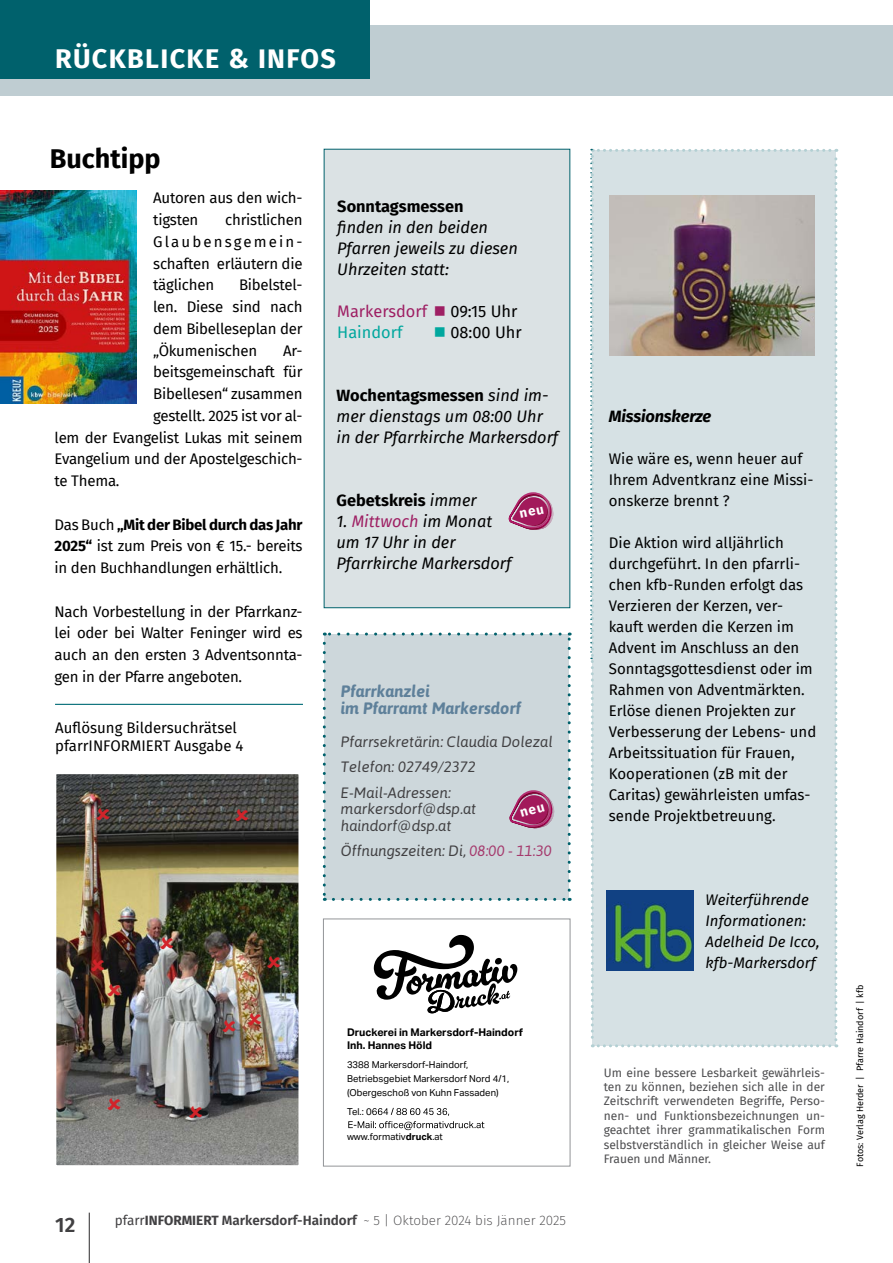
<style>
.page{position:relative;width:893px;height:1263px;background:#fff}
.page>*{position:absolute;margin:0;border:0;box-sizing:border-box;transform-origin:0 0}
.t1{font:700 27px "Fira Sans";letter-spacing:.05em;color:#fff}
.t2{font:700 27px "Fira Sans";color:#000}
.t3{font:600 20.85px "Fira Sans";color:#414042}
.t4{font:italic 700 16.5px/16.5px "Asap";color:#5e809a}
.t5{font:italic 700 16.5px "Fira Sans";letter-spacing:-.01em;color:#000}
.t6{font:italic 16.35px/21px "Fira Sans";color:#000}
.t7{font:700 16.35px "Fira Sans";color:#000}
.t8{font:16.35px/21px "Fira Sans";color:#9e1f63}
.t9{font:16.35px "Fira Sans";color:#000}
.t10{font:15px/21px "Fira Sans";letter-spacing:-.01em;color:#000}
.t11{font:italic 15px/25.5px "Asap";color:#414042}
.t12{font:italic 15px/21px "Fira Sans";color:#000}
.t13{font:200 13.5px "Fira Sans";color:#414042}
.t14{font:12px/14.4px "Fira Sans";color:#4d4d4f;text-align:justify}
.t15{font:700 10.65px/12.8px "Aktiv Grotesk";color:#000}
.t16{font:9.6px/13.8px "Aktiv Grotesk";color:#000}
.t17{font:9px "Fira Sans";color:#000}
.s1{font-weight:700}
.s2{color:#000}
.s3{color:#00a79e}
.s4{font-weight:700;font-style:normal}
.s5{font-weight:400;font-style:italic}
.s6{color:#9e1f63}
.s7{color:#a53a6d}
.s8{font-weight:400}
.s9{font-weight:600}
</style>
<div class="page">
<div style="left:0;top:26px;width:893px;height:70px;background:#bfcdd2"></div>
<hr style="left:89px;top:1212px;width:1px;height:51px;background:#414042">
<div style="left:324px;top:634px;width:245px;height:265px;background:#cdd7db"></div>
<svg style="left:323px;top:643px;width:3px;height:258px"></svg>
<svg style="left:333px;top:898px;width:237px;height:3px"></svg>
<svg style="left:568px;top:632px;width:3px;height:258px"></svg>
<svg style="left:324px;top:632px;width:236px;height:3px"></svg>
<div style="left:0;top:0;width:370px;height:78px;background:#00616c"></div>
<hr style="left:55px;top:704px;width:248px;height:1px;background:#006b76">
<img style="left:57px;top:775px;width:241px;height:390px">
<div style="left:52px;top:770px;width:251px;height:400px;border:4px solid #fff"></div>
<img style="left:0;top:190px;width:136px;height:214px">
<div style="left:324px;top:149px;width:246px;height:459px;background:#dbe2e4"></div>
<div style="left:590px;top:149px;width:247px;height:898px;background:#d6e1e4"></div>
<img style="left:610px;top:195px;width:204px;height:160px">
<img style="left:607px;top:891px;width:86px;height:79px">
<svg style="left:348px;top:1108px;width:136px;height:22px"></svg>
<svg style="left:374px;top:935px;width:144px;height:79px"></svg>
<div style="left:323px;top:918px;width:247px;height:248px;border:1px solid #939598"></div>
<svg style="left:223px;top:1020px;width:13px;height:12px"></svg>
<svg style="left:267px;top:955px;width:14px;height:13px"></svg>
<svg style="left:96px;top:807px;width:14px;height:13px"></svg>
<svg style="left:107px;top:1097px;width:14px;height:13px"></svg>
<svg style="left:189px;top:1106px;width:13px;height:12px"></svg>
<svg style="left:107px;top:983px;width:14px;height:13px"></svg>
<svg style="left:91px;top:959px;width:13px;height:12px"></svg>
<svg style="left:235px;top:808px;width:13px;height:13px"></svg>
<svg style="left:248px;top:1012px;width:13px;height:13px"></svg>
<svg style="left:160px;top:936px;width:13px;height:13px"></svg>
<svg style="left:509px;top:790px;width:46px;height:39px"></svg>
<svg style="left:508px;top:492px;width:46px;height:38px"></svg>
<h1 class="t1" style="left:55px;top:36px;width:282px">RÜCKBLICKE &amp; INFOS</h1>
<h1 class="t2" style="left:50px;top:136px;width:112px">Buchtipp</h1>
<p class="t10" style="left:153px;top:187px;width:151px;line-height:21.8px">Autoren aus den wich&shy;tigsten</p>
<p class="t10" style="left:153px;top:208px;width:151px;line-height:21.8px;text-align:justify;text-indent:72px">christlichen Glaubensgemein&shy;schaften erläutern die täglichen</p>
<p class="t10" style="left:153px;top:274px;width:151px;line-height:21.8px;text-align:justify;text-indent:86px">Bibelstel&shy;len. Diese sind nach dem Bibelleseplan der „Ökumenischen</p>
<p class="t10" style="left:283px;top:339px;width:21px">Ar-</p>
<p class="t10" style="left:153px;top:361px;width:151px">beitsgemeinschaft für</p>
<p class="t10" style="left:153px;top:383px;width:151px">Bibellesen“ zusammen</p>
<p class="t10" style="left:153px;top:405px;width:151px">gestellt. 2025 ist vor al-</p>
<p class="t10" style="left:55px;top:426px;width:250px">lem der Evangelist Lukas mit seinem</p>
<p class="t10" style="left:55px;top:448px;width:250px">Evangelium und der Apostelgeschich-</p>
<p class="t10" style="left:55px;top:470px;width:66px">te Thema.</p>
<p class="t10" style="left:55px;top:513px;width:250px;line-height:21.8px;text-align:justify">Das Buch <span class="s1">„Mit der Bibel durch das Jahr 2025“</span> ist zum Preis von € 15.- bereits in den Buchhandlungen erhältlich.</p>
<p class="t10" style="left:55px;top:600px;width:250px;line-height:21.8px;text-align:justify">Nach Vorbestellung in der Pfarrkanz&shy;lei oder bei Walter Feninger wird es auch an den ersten 3 Adventsonnta&shy;gen in der Pfarre angeboten.</p>
<p class="t10" style="left:55px;top:719px;width:190px;line-height:18px">Auflösung Bildersuchrätsel pfarrINFORMIERT Ausgabe 4</p>
<p class="t7" style="left:337px;top:192px;width:128px">Sonntagsmessen</p>
<p class="t6" style="left:337px;top:216px;width:182px">finden in den beiden<br>Pfarren jeweils zu diesen<br>Uhrzeiten statt:</p>
<p class="t8" style="left:337px;top:300px;width:182px">Markersdorf ■ <span class="s2">09:15 Uhr<br></span><span class="s3">Haindorf</span></p>
<p class="t9" style="left:434px;top:320px;width:89px"><span class="s3">■</span> 08:00 Uhr</p>
<p class="t6" style="left:337px;top:384px;width:223px"><span class="s4">Wochentagsmessen</span> sind im&shy;mer dienstags um 08:00 Uhr in der Pfarrkirche Markersdorf</p>
<p class="t7" style="left:337px;top:486px;width:142px">Gebetskreis <span class="s5">immer</span></p>
<p class="t6" style="left:337px;top:510px;width:176px">1. <span class="s6">Mittwoch</span> im Monat um 17 Uhr in der<br>Pfarrkirche Markersdorf</p>
<p class="t4" style="left:341px;top:683px;width:182px">Pfarrkanzlei<br>im Pfarramt Markersdorf</p>
<p class="t11" style="left:341px;top:728px;width:213px">Pfarrsekretärin: Claudia Dolezal<br>Telefon: 02749/2372<br>E-Mail-Adressen:</p>
<p class="t11" style="left:341px;top:800px;width:137px;line-height:16.5px">markersdorf@dsp.at haindorf@dsp.at</p>
<p class="t11" style="left:341px;top:838px;width:212px">Öffnungszeiten: Di, <span class="s7">08:00 - 11:30</span></p>
<p class="t15" style="left:347px;top:1026px;width:177px">Druckerei in Markersdorf-Haindorf<br>Inh. Hannes Höld</p>
<p class="t16" style="left:347px;top:1058px;width:164px">3388 Markersdorf-Haindorf,<br>Betriebsgebiet Markersdorf Nord 4/1, (Obergeschoß von Kuhn Fassaden)</p>
<p class="t16" style="left:347px;top:1105px;width:26px">Tel.: 0</p>
<p class="t16" style="left:347px;top:1130px;width:97px">www.formativ<span class="s1">druck</span>.at</p>
<h2 class="t3" style="left:55px;top:1208px;width:22px">12</h2>
<p class="t13" style="left:115px;top:1211px;width:453px"><span class="s8">pfarr</span><span class="s1">INFORMIERT</span> <span class="s9">Markersdorf-Haindorf</span> ~ 5 | Oktober 2024 bis Jänner 2025</p>
<p class="t5" style="left:609px;top:402px;width:104px">Missionskerze</p>
<p class="t10" style="left:609px;top:448px;width:206px">Wie wäre es, wenn heuer auf<br>Ihrem Adventkranz eine Missi&shy;onskerze brennt ?</p>
<p class="t10" style="left:609px;top:532px;width:209px">Die Aktion wird alljährlich durchgeführt. In den pfarrli&shy;chen kfb-Runden erfolgt das<br>Verzieren der Kerzen, ver&shy;kauft werden die Kerzen im<br>Advent im Anschluss an den<br>Sonntagsgottesdienst oder im<br>Rahmen von Adventmärkten.<br>Erlöse dienen Projekten zur<br>Verbesserung der Lebens- und<br>Arbeitssituation für Frauen,<br>Kooperationen (zB mit der<br>Caritas) gewährleisten umfas&shy;sende Projektbetreuung.</p>
<p class="t12" style="left:706px;top:889px;width:116px">Weiterführende<br>Informationen:<br>Adelheid De Icco, kfb-Markersdorf</p>
<p class="t14" style="left:604px;top:1065px;width:223px">Um eine bessere Lesbarkeit gewährleis&shy;ten zu können, beziehen sich alle in der Zeitschrift verwendeten Begriffe, Perso&shy;nen- und Funktionsbezeichnungen un&shy;geachtet ihrer grammatikalischen Form selbstverständlich in gleicher Weise auf Frauen und Männer.</p>
<p class="t17" style="left:853px;top:1166px;width:183px;rotate:-90deg">Fotos: Verlag Herder | Pfarre Haindorf | kfb</p>
</div>
